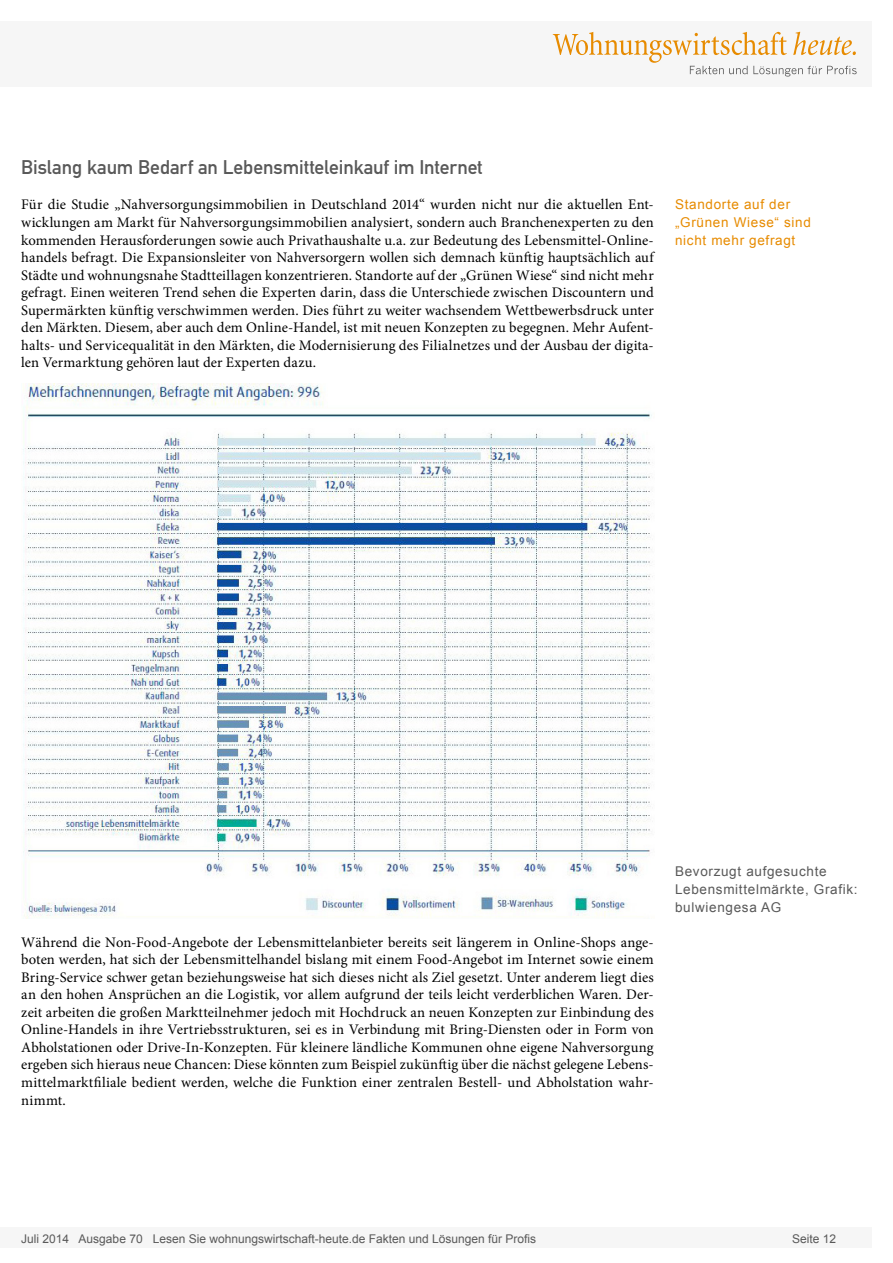
<style>
.page{position:relative;width:893px;height:1263px;background:#fff}
.page>*{position:absolute;margin:0;border:0;box-sizing:border-box;transform-origin:0 0}
.Überschrift_Grau{font:19.5px "DIN Mittelschrift";letter-spacing:-.005em;color:#595959}
.Fließtext_erste_Zeil{font:14.7px/17.5px "Minion Pro";letter-spacing:.005em;color:#000;text-align:justify}
.Bildunterschrift{font:13.5px/17.5px "Arial";letter-spacing:.05em;color:#595959}
.Info{font:13.5px/17.5px "Arial";letter-spacing:.05em;color:#e78b00}
.t1{font:12px "Arial";color:#595959}
</style>
<div class="page">
<div style="left:0;top:1227px;width:872px;height:20px;background:#f6f6f6"></div>
<div style="left:0;top:21px;width:872px;height:66px;background:#f6f6f6"></div>
<svg style="left:553px;top:32px;width:304px;height:45px"></svg>
<img style="left:23px;top:383px;width:630px;height:535px">
<p class="Überschrift_Grau" style="left:21px;top:156px;width:463px">Bislang kaum Bedarf an Lebensmitteleinkauf im Internet</p>
<p class="Fließtext_erste_Zeil" style="left:21px;top:196px;width:634px">Für die Studie „Nahversorgungsimmobilien in Deutschland 2014“ wurden nicht nur die aktuellen Ent&shy;wicklungen am Markt für Nahversorgungsimmobilien analysiert, sondern auch Branchenexperten zu den kommenden Herausforderungen sowie auch Privathaushalte u.a. zur Bedeutung des Lebensmittel-Online&shy;handels befragt. Die Expansionsleiter von Nahversorgern wollen sich demnach künftig hauptsächlich auf Städte und wohnungsnahe Stadtteillagen konzentrieren. Standorte auf der „Grünen Wiese“ sind nicht mehr gefragt. Einen weiteren Trend sehen die Experten darin, dass die Unterschiede zwischen Discountern und Supermärkten künftig verschwimmen werden. Dies führt zu weiter wachsendem Wettbewerbsdruck unter den Märkten. Diesem, aber auch dem Online-Handel, ist mit neuen Konzepten zu begegnen. Mehr Aufent&shy;halts- und Servicequalität in den Märkten, die Modernisierung des Filialnetzes und der Ausbau der digita&shy;len Vermarktung gehören laut der Experten dazu.</p>
<p class="Info" style="left:675px;top:196px;width:137px">Standorte auf der „Grünen Wiese“ sind nicht mehr gefragt</p>
<p class="Fließtext_erste_Zeil" style="left:21px;top:933px;width:634px">Während die Non-Food-Angebote der Lebensmittelanbieter bereits seit längerem in Online-Shops ange&shy;boten werden, hat sich der Lebensmittelhandel bislang mit einem Food-Angebot im Internet sowie einem Bring-Service schwer getan beziehungsweise hat sich dieses nicht als Ziel gesetzt. Unter anderem liegt dies an den hohen Ansprüchen an die Logistik, vor allem aufgrund der teils leicht verderblichen Waren. Der&shy;zeit arbeiten die großen Marktteilnehmer jedoch mit Hochdruck an neuen Konzepten zur Einbindung des Online-Handels in ihre Vertriebsstrukturen, sei es in Verbindung mit Bring-Diensten oder in Form von Abholstationen oder Drive-In-Konzepten. Für kleinere ländliche Kommunen ohne eigene Nahversorgung ergeben sich hieraus neue Chancen: Diese könnten zum Beispiel zukünftig über die nächst gelegene Lebens&shy;mittelmarktfiliale bedient werden, welche die Funktion einer zentralen Bestell- und Abholstation wahr&shy;nimmt.</p>
<p class="Bildunterschrift" style="left:675px;top:863px;width:184px">Bevorzugt aufgesuchte<br>Lebensmittelmärkte, Grafik: bulwiengesa AG</p>
<p class="t1" style="left:21px;top:1230px;width:516px">Juli 2014 Ausgabe 70 Lesen Sie wohnungswirtschaft-heute.de Fakten und Lösungen für Profis</p>
<p class="t1" style="left:792px;top:1231px;width:46px">Seite 12</p>
</div>
